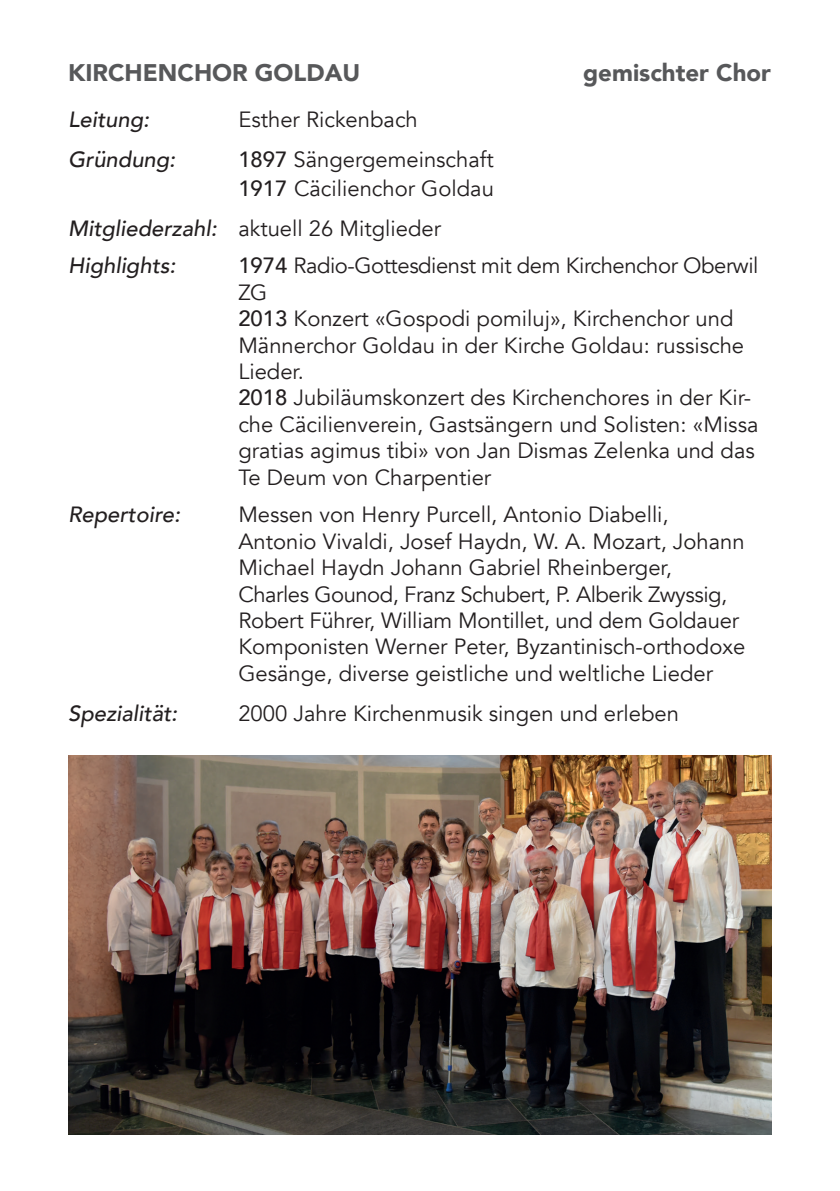
<style>
.page{position:relative;width:840px;height:1191px;background:#fff}
.page>*{position:absolute;margin:0;border:0;box-sizing:border-box;transform-origin:0 0}
.t1{font:900 24px "Avenir";color:#57585a}
.t2{font:22px/26.4px "Avenir";color:#231f20}
.t3{font:italic 500 22px/37.8px "Avenir";color:#231f20}
.s1{font-weight:500}
.s2{font-weight:400;font-style:normal}
</style>
<div class="page">
<img style="left:68px;top:755px;width:703px;height:379px">
<p class="t1" style="left:68px;top:52px;width:293px">KIRCHENCHOR GOLDAU</p>
<p class="t1" style="left:583px;top:52px;width:189px">gemischter Chor</p>
<p class="t3" style="left:68px;top:100px;width:83px">Leitung:</p>
<p class="t2" style="left:238px;top:106px;width:181px">Esther Rickenbach</p>
<p class="t3" style="left:68px;top:140px;width:109px">Gründung:</p>
<p class="t2" style="left:238px;top:145px;width:257px;line-height:28.8px"><span class="s1">1897</span> Sängergemeinschaft<br><span class="s1">1917</span> Cäcilienchor Goldau</p>
<p class="t3" style="left:68px;top:209px;width:374px">Mitgliederzahl: <span class="s2">aktuell 26 Mitglieder<br></span>Highlights:</p>
<p class="t2" style="left:238px;top:253px;width:521px"><span class="s1">1974</span> Radio-Gottesdienst mit dem Kirchenchor Oberwil ZG<br><span class="s1">2013</span> Konzert «Gospodi pomiluj», Kirchenchor und Männerchor Goldau in der Kirche Goldau: russische Lieder.<br><span class="s1">2018</span> Jubiläumskonzert des Kirchenchores in der Kir&shy;che Cäcilienverein, Gastsängern und Solisten: «Missa gratias agimus tibi» von Jan Dismas Zelenka und das Te Deum von Charpentier</p>
<p class="t3" style="left:68px;top:496px;width:114px">Repertoire:</p>
<p class="t2" style="left:238px;top:502px;width:508px">Messen von Henry Purcell, Antonio Diabelli, Antonio Vivaldi, Josef Haydn, W. A. Mozart, Johann Michael Haydn Johann Gabriel Rheinberger, Charles Gounod, Franz Schubert, P. Alberik Zwyssig, Robert Führer, William Montillet, und dem Goldauer Komponisten Werner Peter, Byzantinisch-orthodoxe Gesänge, diverse geistliche und weltliche Lieder</p>
<p class="t3" style="left:68px;top:695px;width:111px">Spezialität:</p>
<p class="t2" style="left:238px;top:700px;width:442px">2000 Jahre Kirchenmusik singen und erleben</p>
</div>
